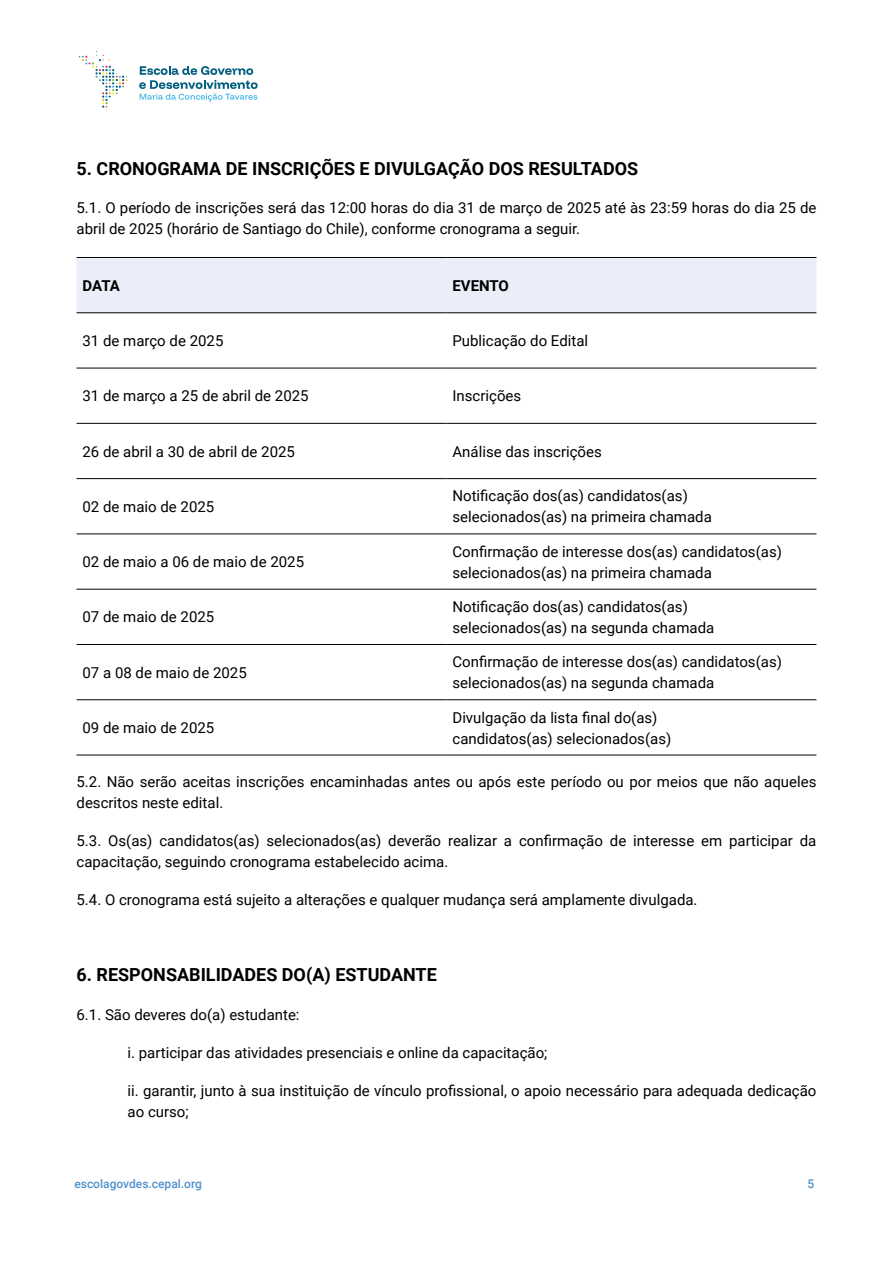
<style>
.page{position:relative;width:893px;height:1263px;background:#fff}
.page>*{position:absolute;margin:0;border:0;box-sizing:border-box;transform-origin:0 0}
.t1{font:700 18px "Roboto";color:#000}
.t2{font:15px/21px "Roboto";color:#000}
.t3{font:700 15px "Roboto";letter-spacing:-.01em;color:#000}
.t4{font:500 12px "Roboto";color:#5091cd}
</style>
<div class="page">
<svg style="left:79px;top:51px;width:49px;height:60px"></svg>
<svg style="left:139px;top:66px;width:119px;height:36px"></svg>
<div style="left:77px;top:258px;width:739px;height:54px;background:#e9eef8"></div>
<hr style="left:77px;top:257px;width:369px;height:1px;background:#000">
<hr style="left:446px;top:257px;width:370px;height:1px;background:#000">
<hr style="left:77px;top:312px;width:369px;height:1px;background:#000">
<hr style="left:446px;top:312px;width:370px;height:1px;background:#000">
<hr style="left:77px;top:368px;width:369px;height:1px;background:#000">
<hr style="left:446px;top:368px;width:370px;height:1px;background:#000">
<hr style="left:77px;top:423px;width:369px;height:1px;background:#000">
<hr style="left:446px;top:423px;width:370px;height:1px;background:#000">
<hr style="left:77px;top:478px;width:369px;height:1px;background:#000">
<hr style="left:446px;top:478px;width:370px;height:1px;background:#000">
<hr style="left:77px;top:533px;width:369px;height:1px;background:#000">
<hr style="left:446px;top:533px;width:370px;height:1px;background:#000">
<hr style="left:77px;top:589px;width:369px;height:1px;background:#000">
<hr style="left:446px;top:589px;width:370px;height:1px;background:#000">
<hr style="left:77px;top:644px;width:369px;height:1px;background:#000">
<hr style="left:446px;top:644px;width:370px;height:1px;background:#000">
<hr style="left:77px;top:699px;width:369px;height:1px;background:#000">
<hr style="left:446px;top:699px;width:370px;height:1px;background:#000">
<hr style="left:77px;top:755px;width:369px;height:1px;background:#000">
<hr style="left:446px;top:755px;width:370px;height:1px;background:#000">
<p class="t1" style="left:77px;top:156px;width:563px">5. CRONOGRAMA DE INSCRIÇÕES E DIVULGAÇÃO DOS RESULTADOS</p>
<p class="t2" style="left:77px;top:197px;width:741px">5.1. O período de inscrições será das 12:00 horas do dia 31 de março de 2025 até às 23:59 horas do dia 25 de abril de 2025 (horário de Santiago do Chile), conforme cronograma a seguir.</p>
<p class="t3" style="left:83px;top:275px;width:39px">DATA</p>
<p class="t3" style="left:452px;top:275px;width:58px">EVENTO</p>
<p class="t2" style="left:83px;top:330px;width:142px">31 de março de 2025</p>
<p class="t2" style="left:452px;top:330px;width:137px">Publicação do Edital</p>
<p class="t2" style="left:83px;top:385px;width:228px">31 de março a 25 de abril de 2025</p>
<p class="t2" style="left:452px;top:385px;width:70px">Inscrições</p>
<p class="t2" style="left:83px;top:440px;width:214px">26 de abril a 30 de abril de 2025</p>
<p class="t2" style="left:452px;top:440px;width:151px">Análise das inscrições</p>
<p class="t2" style="left:83px;top:495px;width:133px">02 de maio de 2025</p>
<p class="t2" style="left:452px;top:485px;width:261px">Notificação dos(as) candidatos(as) selecionados(as) na primeira chamada</p>
<p class="t2" style="left:83px;top:551px;width:223px">02 de maio a 06 de maio de 2025</p>
<p class="t2" style="left:452px;top:540px;width:331px">Confirmação de interesse dos(as) candidatos(as) selecionados(as) na primeira chamada</p>
<p class="t2" style="left:83px;top:606px;width:133px">07 de maio de 2025</p>
<p class="t2" style="left:452px;top:595px;width:263px">Notificação dos(as) candidatos(as) selecionados(as) na segunda chamada</p>
<p class="t2" style="left:83px;top:661px;width:166px">07 a 08 de maio de 2025</p>
<p class="t2" style="left:452px;top:651px;width:331px">Confirmação de interesse dos(as) candidatos(as) selecionados(as) na segunda chamada</p>
<p class="t2" style="left:83px;top:717px;width:133px">09 de maio de 2025</p>
<p class="t2" style="left:452px;top:706px;width:220px">Divulgação da lista final do(as) candidatos(as) selecionados(as)</p>
<p class="t2" style="left:77px;top:771px;width:741px">5.2. Não serão aceitas inscrições encaminhadas antes ou após este período ou por meios que não aqueles descritos neste edital.</p>
<p class="t2" style="left:77px;top:830px;width:741px">5.3. Os(as) candidatos(as) selecionados(as) deverão realizar a confirmação de interesse em participar da capacitação, seguindo cronograma estabelecido acima.</p>
<p class="t2" style="left:77px;top:889px;width:622px">5.4. O cronograma está sujeito a alterações e qualquer mudança será amplamente divulgada.</p>
<p class="t1" style="left:77px;top:962px;width:362px">6. RESPONSABILIDADES DO(A) ESTUDANTE</p>
<p class="t2" style="left:77px;top:1003px;width:225px">6.1. São deveres do(a) estudante:</p>
<p class="t2" style="left:128px;top:1041px;width:421px">i. participar das atividades presenciais e online da capacitação;</p>
<p class="t2" style="left:128px;top:1079px;width:690px">ii. garantir, junto à sua instituição de vínculo profissional, o apoio necessário para adequada dedicação ao curso;</p>
<p class="t4" style="left:74px;top:1175px;width:129px">escolagovdes.cepal.org</p>
<p class="t4" style="left:807px;top:1175px;width:8px">5</p>
</div>
